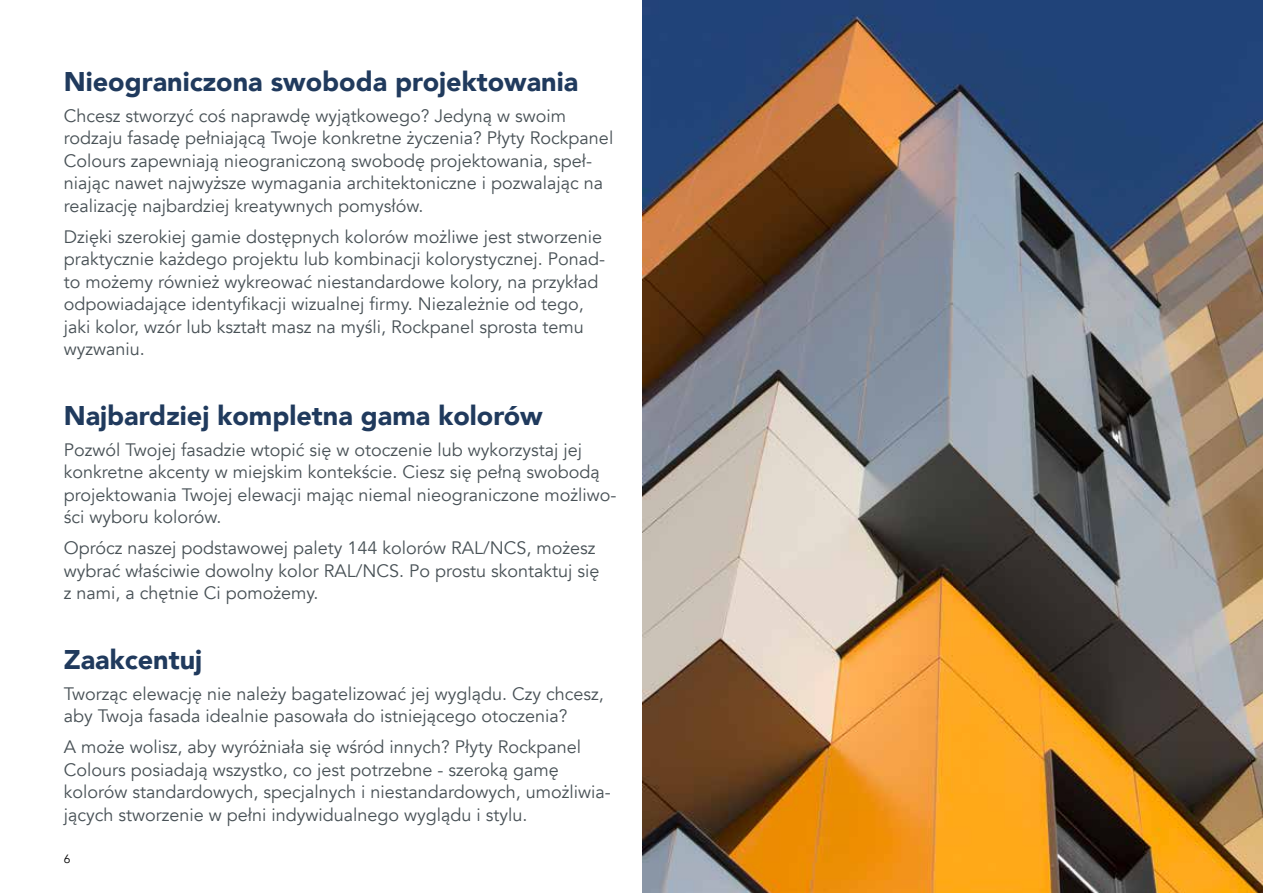
<style>
.page{position:relative;width:1263px;height:893px;background:#fff}
.page>*{position:absolute;margin:0;border:0;box-sizing:border-box;transform-origin:0 0}
.t1{font:900 27px "Avenir";color:#203a5d}
.t2{font:18px/22.5px "Avenir";color:#485156}
.t3{font:12px "Avenir";color:#000}
</style>
<div class="page">
<img style="left:642px;top:0;width:621px;height:893px">
<h1 class="t1" style="left:64px;top:58px;width:516px">Nieograniczona swoboda projektowania</h1>
<p class="t2" style="left:64px;top:105px;width:551px">Chcesz stworzyć coś naprawdę wyjątkowego? Jedyną w swoim rodzaju fasadę pełniającą Twoje konkretne życzenia? Płyty Rockpanel Colours zapewniają nieograniczoną swobodę projektowania, speł&shy;niając nawet najwyższe wymagania architektoniczne i pozwalając na realizację najbardziej kreatywnych pomysłów.</p>
<p class="t2" style="left:64px;top:226px;width:543px">Dzięki szerokiej gamie dostępnych kolorów możliwe jest stworzenie praktycznie każdego projektu lub kombinacji kolorystycznej. Ponad&shy;to możemy również wykreować niestandardowe kolory, na przykład odpowiadające identyfikacji wizualnej firmy. Niezależnie od tego, jaki kolor, wzór lub kształt masz na myśli, Rockpanel sprosta temu wyzwaniu.</p>
<h1 class="t1" style="left:64px;top:392px;width:480px">Najbardziej kompletna gama kolorów</h1>
<p class="t2" style="left:64px;top:439px;width:554px">Pozwól Twojej fasadzie wtopić się w otoczenie lub wykorzystaj jej konkretne akcenty w miejskim kontekście. Ciesz się pełną swobodą projektowania Twojej elewacji mając niemal nieograniczone możliwo&shy;ści wyboru kolorów.</p>
<p class="t2" style="left:64px;top:537px;width:537px">Oprócz naszej podstawowej palety 144 kolorów RAL/NCS, możesz wybrać właściwie dowolny kolor RAL/NCS. Po prostu skontaktuj się z nami, a chętnie Ci pomożemy.</p>
<h1 class="t1" style="left:64px;top:636px;width:140px">Zaakcentuj</h1>
<p class="t2" style="left:64px;top:683px;width:542px">Tworząc elewację nie należy bagatelizować jej wyglądu. Czy chcesz, aby Twoja fasada idealnie pasowała do istniejącego otoczenia?</p>
<p class="t2" style="left:64px;top:736px;width:549px">A może wolisz, aby wyróżniała się wśród innych? Płyty Rockpanel Colours posiadają wszystko, co jest potrzebne - szeroką gamę kolorów standardowych, specjalnych i niestandardowych, umożliwia&shy;jących stworzenie w pełni indywidualnego wyglądu i stylu.</p>
<p class="t3" style="left:64px;top:852px;width:8px">6</p>
</div>
